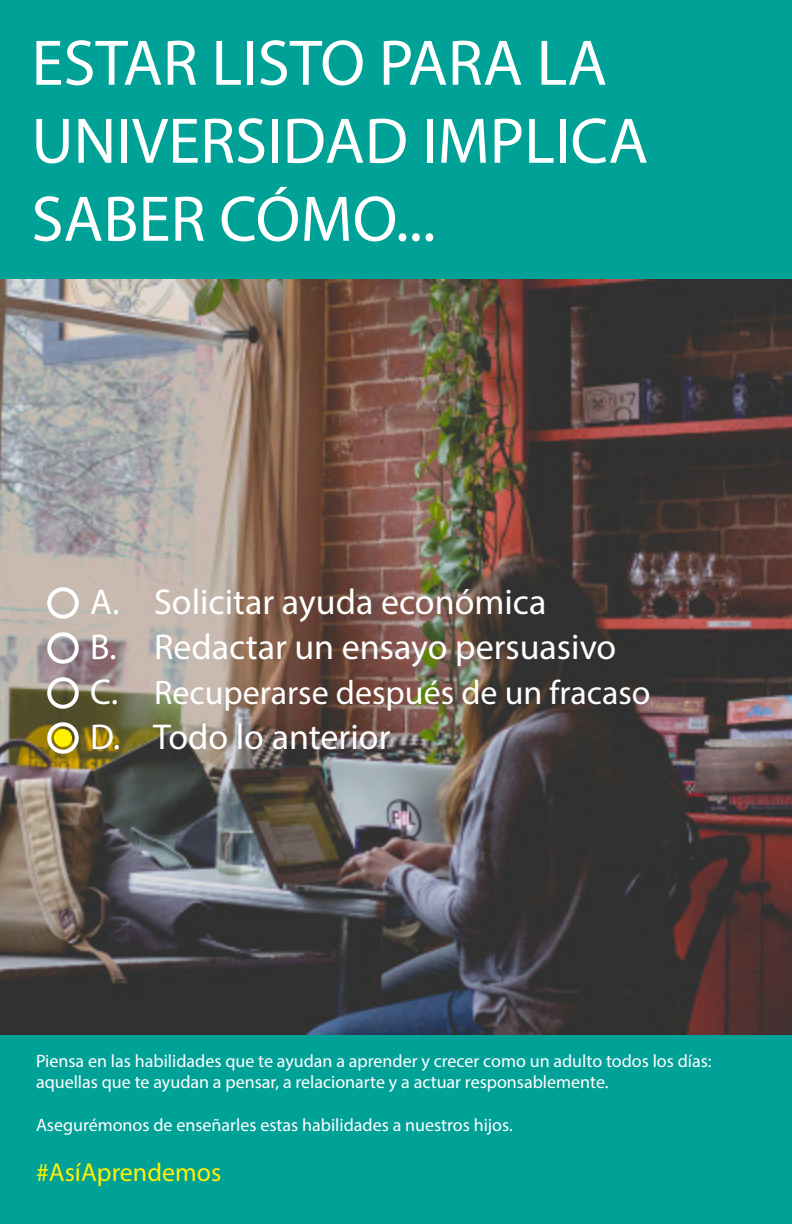
<style>
.page{position:relative;width:792px;height:1224px;background:#00a197}
.page>*{position:absolute;margin:0;border:0;box-sizing:border-box;transform-origin:0 0}
.t1{font:65px/78px "Myriad Pro";color:#fff}
.t2{font:36px "Myriad Pro";color:#fff}
.t3{font:34px "Myriad Pro";color:#fff}
.t4{font:26px "Myriad Pro";color:#fff101}
.t5{font:18px/21.6px "Myriad Pro";color:#fff}
.s1{font-size:36px}
</style>
<div class="page">
<img style="left:0;top:279px;width:792px;height:756px">
<div style="left:47px;top:632px;width:32px;height:32px;border:4px solid #fff;border-radius:50%"></div>
<div style="left:47px;top:587px;width:32px;height:32px;border:4px solid #fff;border-radius:50%"></div>
<div style="left:47px;top:677px;width:32px;height:32px;border:4px solid #fff;border-radius:50%"></div>
<div style="left:47px;top:722px;width:32px;height:32px;border:4px solid #fff;border-radius:50%"></div>
<div style="left:54px;top:729px;width:18px;height:18px;background:#fff101;border-radius:50%"></div>
<p class="t1" style="left:32px;top:23px;width:618px">ESTAR LISTO PARA LA<br>UNIVERSIDAD IMPLICA<br>SABER CÓMO...</p>
<p class="t2" style="left:90px;top:580px;width:458px">A. Solicitar ayuda económica</p>
<p class="t2" style="left:90px;top:625px;width:528px">B. Redactar un ensayo persuasivo</p>
<p class="t3" style="left:90px;top:672px;width:562px"><span class="s1">C.</span> Recuperarse después de un fracaso</p>
<p class="t2" style="left:90px;top:715px;width:302px">D. Todo lo anterior</p>
<p class="t5" style="left:36px;top:1049px;width:677px">Piensa en las habilidades que te ayudan a aprender y crecer como un adulto todos los días: aquellas que te ayudan a pensar, a relacionarte y a actuar responsablemente.</p>
<p class="t5" style="left:36px;top:1114px;width:478px">Asegurémonos de enseñarles estas habilidades a nuestros hijos.</p>
<p class="t4" style="left:36px;top:1156px;width:187px">#AsíAprendemos</p>
</div>
